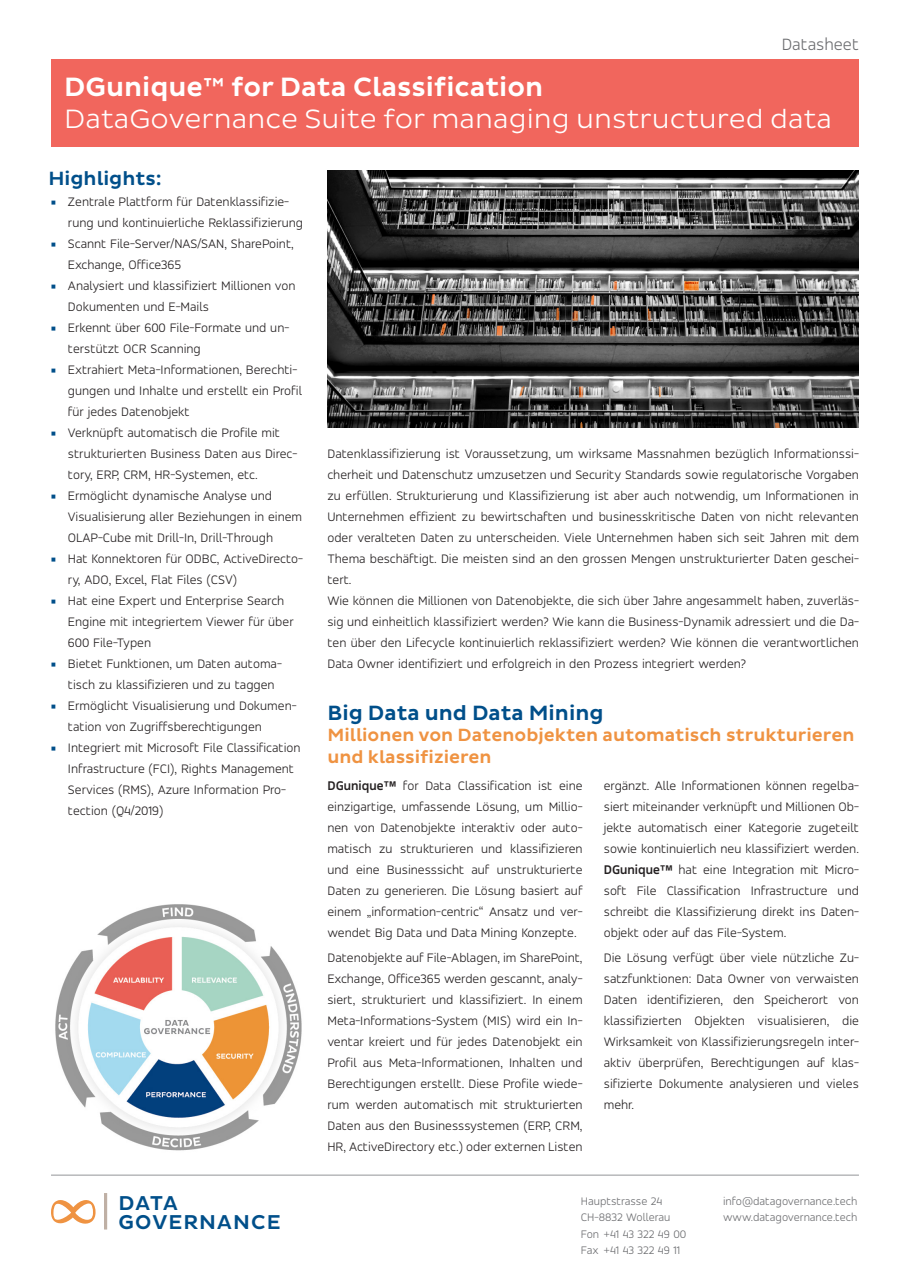
<style>
.page{position:relative;width:910px;height:1280px;background:#fff}
.page>*{position:absolute;margin:0;border:0;box-sizing:border-box;transform-origin:0 0}
.t1{font:300 27px "Pluto Sans";color:#fff}
.t2{font:500 27px "Pluto Sans";color:#fff}
.t3{font:500 21px "Pluto Sans";color:#004f8a}
.t4{font:500 20.4px "Pluto Sans";letter-spacing:.055em;color:#004f8a}
.t5{font:500 19.5px "Pluto Sans";color:#004f8a}
.t6{font:500 18px/21.6px "Pluto Sans";color:#ef9342}
.t7{font:300 18px "Accord";color:#6c6d70}
.t8{font:300 13.5px/21px "Accord";color:#231f20}
.t9{font:300 12px "Accord";color:#6c6d70}
.s1{font-family:"Minion Pro";font-weight:400;color:#004f8a}
.s2{font-weight:700}
</style>
<div class="page">
<div style="left:51px;top:60px;width:808px;height:87px;background:#f1665d"></div>
<hr style="left:51px;top:1175px;width:808px;height:1px;background:#939598">
<svg style="left:104px;top:1193px;width:3px;height:36px"></svg>
<svg style="left:51px;top:1200px;width:45px;height:24px"></svg>
<img style="left:327px;top:170px;width:532px;height:258px">
<img style="left:55px;top:904px;width:247px;height:247px">
<p class="t7" style="left:782px;top:34px;width:79px">Datasheet</p>
<p class="t2" style="left:64px;top:71px;width:481px">DGunique™ for Data Classification</p>
<p class="t1" style="left:64px;top:104px;width:770px">DataGovernance Suite for managing unstructured data</p>
<p class="t5" style="left:48px;top:167px;width:115px">Highlights:</p>
<p class="t8" style="left:68px;top:191px;width:237px;text-indent:-17px"><span class="s1">■</span> Zentrale Plattform für Datenklassifizie&shy;rung und kontinuierliche Reklassifizierung</p>
<p class="t8" style="left:68px;top:233px;width:227px;text-indent:-17px"><span class="s1">■</span> Scannt File-Server/NAS/SAN, SharePoint,<br>Exchange, Office365</p>
<p class="t8" style="left:68px;top:275px;width:229px;text-indent:-17px"><span class="s1">■</span> Analysiert und klassifiziert Millionen von<br>Dokumenten und E-Mails</p>
<p class="t8" style="left:68px;top:317px;width:223px;text-indent:-17px"><span class="s1">■</span> Erkennt über 600 File-Formate und un&shy;terstützt OCR Scanning</p>
<p class="t8" style="left:68px;top:359px;width:236px;text-indent:-17px"><span class="s1">■</span> Extrahiert Meta-Informationen, Berechti&shy;gungen und Inhalte und erstellt ein Profil für jedes Datenobjekt</p>
<p class="t8" style="left:68px;top:422px;width:231px;text-indent:-17px"><span class="s1">■</span> Verknüpft automatisch die Profile mit strukturierten Business Daten aus Direc&shy;tory, ERP, CRM, HR-Systemen, etc.</p>
<p class="t8" style="left:68px;top:485px;width:236px;text-indent:-17px"><span class="s1">■</span> Ermöglicht dynamische Analyse und<br>Visualisierung aller Beziehungen in einem<br>OLAP-Cube mit Drill-In, Drill-Through</p>
<p class="t8" style="left:68px;top:548px;width:237px;text-indent:-17px"><span class="s1">■</span> Hat Konnektoren für ODBC, ActiveDirecto&shy;ry, ADO, Excel, Flat Files (CSV)</p>
<p class="t8" style="left:68px;top:590px;width:227px;text-indent:-17px"><span class="s1">■</span> Hat eine Expert und Enterprise Search<br>Engine mit integriertem Viewer für über<br>600 File-Typen</p>
<p class="t8" style="left:68px;top:653px;width:215px;text-indent:-17px"><span class="s1">■</span> Bietet Funktionen, um Daten automa&shy;tisch zu klassifizieren und zu taggen</p>
<p class="t8" style="left:68px;top:695px;width:230px;text-indent:-17px"><span class="s1">■</span> Ermöglicht Visualisierung und Dokumen&shy;tation von Zugriffsberechtigungen</p>
<p class="t8" style="left:68px;top:737px;width:234px;text-indent:-17px"><span class="s1">■</span> Integriert mit Microsoft File Classification Infrastructure (FCI), Rights Management Services (RMS), Azure Information Pro&shy;tection (Q4/2019)</p>
<p class="t4" style="left:119px;top:1191px;width:61px">DATA</p>
<p class="t4" style="left:119px;top:1210px;width:163px">GOVERNANCE</p>
<p class="t8" style="left:327px;top:443px;width:533px;text-align:justify">Datenklassifizierung ist Voraussetzung, um wirksame Massnahmen bezüglich Informationssi&shy;cherheit und Datenschutz umzusetzen und Security Standards sowie regulatorische Vorgaben zu erfüllen. Strukturierung und Klassifizierung ist aber auch notwendig, um Informationen in Unternehmen effizient zu bewirtschaften und businesskritische Daten von nicht relevanten oder veralteten Daten zu unterscheiden. Viele Unternehmen haben sich seit Jahren mit dem Thema beschäftigt. Die meisten sind an den grossen Mengen unstrukturierter Daten geschei&shy;tert.</p>
<p class="t8" style="left:327px;top:590px;width:533px;text-align:justify">Wie können die Millionen von Datenobjekte, die sich über Jahre angesammelt haben, zuverläs&shy;sig und einheitlich klassifiziert werden? Wie kann die Business-Dynamik adressiert und die Da&shy;ten über den Lifecycle kontinuierlich reklassifiziert werden? Wie können die verantwortlichen Data Owner identifiziert und erfolgreich in den Prozess integriert werden?</p>
<p class="t3" style="left:327px;top:700px;width:278px">Big Data und Data Mining</p>
<p class="t6" style="left:327px;top:725px;width:528px">Millionen von Datenobjekten automatisch strukturieren und klassifizieren</p>
<p class="t8" style="left:327px;top:774px;width:257px;text-align:justify"><span class="s2">DGunique™</span> for Data Classification ist eine einzigartige, umfassende Lösung, um Millio&shy;nen von Datenobjekte interaktiv oder auto&shy;matisch zu strukturieren und klassifizieren und eine Businesssicht auf unstrukturierte Daten zu generieren. Die Lösung basiert auf einem „information-centric“ Ansatz und ver&shy;wendet Big Data und Data Mining Konzepte.</p>
<p class="t8" style="left:327px;top:947px;width:257px;text-align:justify">Datenobjekte auf File-Ablagen, im SharePoint, Exchange, Office365 werden gescannt, analy&shy;siert, strukturiert und klassifiziert. In einem Meta-Informations-System (MIS) wird ein In&shy;ventar kreiert und für jedes Datenobjekt ein Profil aus Meta-Informationen, Inhalten und Berechtigungen erstellt. Diese Profile wiede&shy;rum werden automatisch mit strukturierten Daten aus den Businesssystemen (ERP, CRM, HR, ActiveDirectory etc.) oder externen Listen</p>
<p class="t8" style="left:604px;top:774px;width:257px;text-align:justify">ergänzt. Alle Informationen können regelba&shy;siert miteinander verknüpft und Millionen Ob&shy;jekte automatisch einer Kategorie zugeteilt sowie kontinuierlich neu klassifiziert werden.<br><span class="s2">DGunique™</span> hat eine Integration mit Micro&shy;soft File Classification Infrastructure und schreibt die Klassifizierung direkt ins Daten&shy;objekt oder auf das File-System.</p>
<p class="t8" style="left:604px;top:947px;width:257px;text-align:justify">Die Lösung verfügt über viele nützliche Zu&shy;satzfunktionen: Data Owner von verwaisten Daten identifizieren, den Speicherort von klassifizierten Objekten visualisieren, die Wirksamkeit von Klassifizierungsregeln inter&shy;aktiv überprüfen, Berechtigungen auf klas&shy;sifizierte Dokumente analysieren und vieles mehr.</p>
<p class="t9" style="left:581px;top:1194px;width:83px">Hauptstrasse 24</p>
<p class="t9" style="left:581px;top:1210px;width:91px">CH-8832 Wollerau</p>
<p class="t9" style="left:581px;top:1227px;width:107px">Fon +41 43 322 49 00</p>
<p class="t9" style="left:581px;top:1243px;width:101px">Fax +41 43 322 49 11</p>
<p class="t9" style="left:723px;top:1194px;width:136px">info@datagovernance.tech</p>
<p class="t9" style="left:723px;top:1210px;width:136px">www.datagovernance.tech</p>
</div>
